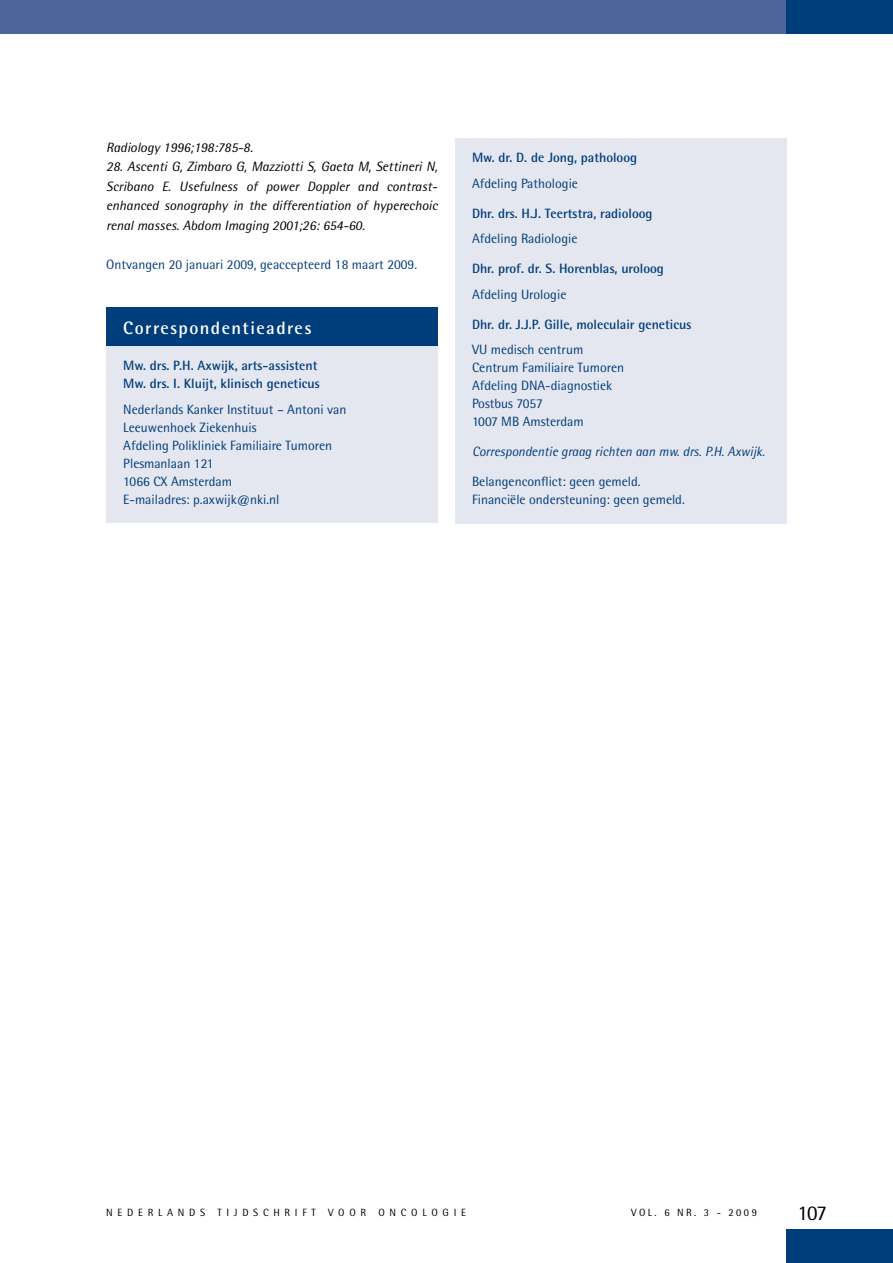
<style>
.page{position:relative;width:893px;height:1263px;background:#fff}
.page>*{position:absolute;margin:0;border:0;box-sizing:border-box;transform-origin:0 0}
.t1{font:21px "Rotis Semi Sans";color:#000}
.t2{font:700 18px "Rotis Semi Sans";letter-spacing:.08em;color:#fff}
.t3{font:13.5px/18px "Rotis Semi Sans";color:#003d7b}
.t4{font:italic 13.5px/19.5px "Rotis Semi Sans";color:#000;text-align:justify}
.t5{font:700 13.5px/18px "Rotis Semi Sans";color:#003d7b}
.t6{font:italic 13.5px "Rotis Semi Sans";color:#003d7b}
.t7{font:10.5px "Rotis Semi Sans";letter-spacing:.45em;color:#000}
.t8{font:10.5px "Rotis Semi Sans";letter-spacing:.23em;color:#000}
</style>
<div class="page">
<div style="left:0;top:0;width:893px;height:34px;background:#4c669b"></div>
<div style="left:787px;top:0;width:106px;height:34px;background:#003d7b"></div>
<div style="left:787px;top:1229px;width:106px;height:34px;background:#003d7b"></div>
<div style="left:455px;top:138px;width:332px;height:385px;background:#e4e6f0"></div>
<div style="left:106px;top:308px;width:332px;height:38px;background:#003d7b"></div>
<div style="left:106px;top:346px;width:332px;height:177px;background:#e4e6f0"></div>
<p class="t4" style="left:106px;top:137px;width:148px">Radiology 1996;198:785-8.</p>
<p class="t4" style="left:106px;top:156px;width:333px">28. Ascenti G, Zimbaro G, Mazziotti S, Gaeta M, Settineri N, Scribano E. Usefulness of power Doppler and contrast&shy;enhanced sonography in the differentiation of hyperechoic renal masses. Abdom Imaging 2001;26: 654-60.</p>
<p class="t3" style="left:106px;top:255px;width:312px">Ontvangen 20 januari 2009, geaccepteerd 18 maart 2009.</p>
<h2 class="t2" style="left:123px;top:317px;width:190px">Correspondentieadres</h2>
<p class="t5" style="left:123px;top:357px;width:198px">Mw. drs. P.H. Axwijk, arts-assistent<br>Mw. drs. I. Kluijt, klinisch geneticus</p>
<p class="t3" style="left:123px;top:400px;width:225px">Nederlands Kanker Instituut – Antoni van<br>Leeuwenhoek Ziekenhuis<br>Afdeling Polikliniek Familiaire Tumoren<br>Plesmanlaan 121<br>1066 CX Amsterdam<br>E-mailadres: p.axwijk@nki.nl</p>
<p class="t5" style="left:472px;top:148px;width:167px">Mw. dr. D. de Jong, patholoog</p>
<p class="t3" style="left:472px;top:174px;width:108px">Afdeling Pathologie</p>
<p class="t5" style="left:472px;top:204px;width:182px">Dhr. drs. H.J. Teertstra, radioloog</p>
<p class="t3" style="left:472px;top:229px;width:107px">Afdeling Radiologie</p>
<p class="t5" style="left:472px;top:259px;width:193px">Dhr. prof. dr. S. Horenblas, uroloog</p>
<p class="t3" style="left:472px;top:285px;width:96px">Afdeling Urologie</p>
<p class="t5" style="left:472px;top:315px;width:221px">Dhr. dr. J.J.P. Gille, moleculair geneticus</p>
<p class="t3" style="left:472px;top:340px;width:154px">VU medisch centrum<br>Centrum Familiaire Tumoren<br>Afdeling DNA-diagnostiek<br>Postbus 7057<br>1007 MB Amsterdam</p>
<p class="t6" style="left:472px;top:443px;width:294px">Correspondentie graag richten aan mw. drs. P.H. Axwijk.</p>
<p class="t3" style="left:472px;top:472px;width:214px">Belangenconflict: geen gemeld.<br>Financiële ondersteuning: geen gemeld.</p>
<p class="t7" style="left:106px;top:1206px;width:361px">NEDERLANDS TIJDSCHRIFT VOOR ONCOLOGIE</p>
<p class="t8" style="left:631px;top:1206px;width:127px">VOL. 6 NR. 3 - 2009</p>
<h1 class="t1" style="left:797px;top:1200px;width:31px">107</h1>
</div>
